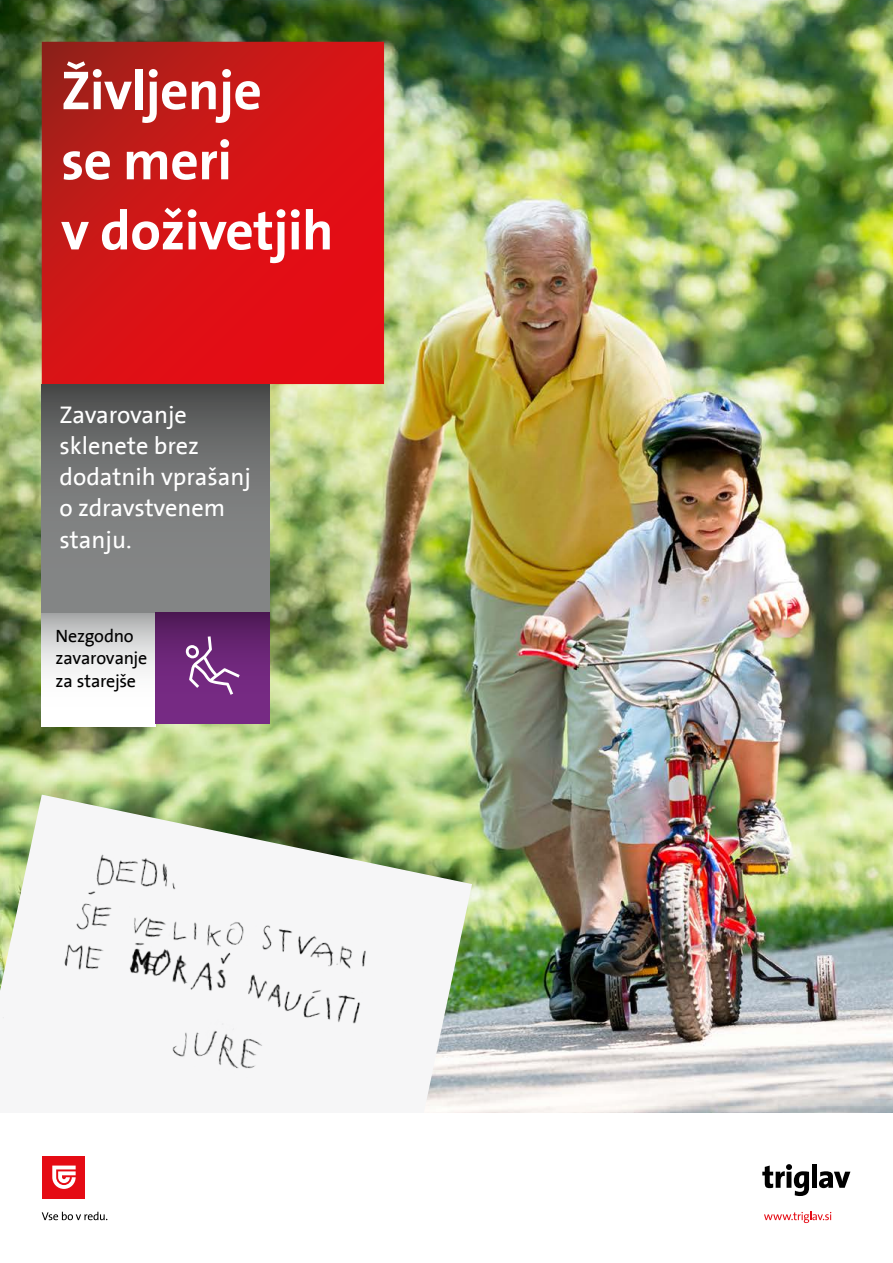
<style>
.page{position:relative;width:893px;height:1263px;background:#fff}
.page>*{position:absolute;margin:0;border:0;box-sizing:border-box;transform-origin:0 0}
.t1{font:700 55.35px/70.1px "Triglav The Sans";letter-spacing:-.01em;color:#fff}
.t2{font:24.45px/31px "Triglav The Sans";color:#fff}
.t3{font:18px/22.5px "Triglav The Sans";letter-spacing:-.015em;color:#000}
</style>
<div class="page">
<img style="left:0;top:0;width:893px;height:1113px">
<svg style="left:42px;top:42px;width:342px;height:342px;background:#d11416"></svg>
<svg style="left:42px;top:612px;width:114px;height:114px"></svg>
<svg style="left:42px;top:384px;width:228px;height:228px;background:#737575"></svg>
<img style="left:425px;top:795px;width:47px;height:318px">
<img style="left:0;top:777px;width:425px;height:336px">
<div style="left:43px;top:1156px;width:42px;height:43px;background:#e50b14"></div>
<svg style="left:762px;top:1164px;width:47px;height:32px"></svg>
<div style="left:812px;top:1164px;width:5px;height:24px;background:#000"></div>
<svg style="left:819px;top:1171px;width:31px;height:17px"></svg>
<svg style="left:42px;top:1212px;width:65px;height:8px"></svg>
<svg style="left:52px;top:1165px;width:24px;height:24px"></svg>
<svg style="left:764px;top:1212px;width:67px;height:11px"></svg>
<div style="left:156px;top:612px;width:114px;height:112px;background:linear-gradient(to bottom,#571d60,#7f2d8d)"></div>
<svg style="left:186px;top:636px;width:54px;height:59px;background:#874c91"></svg>
<h1 class="t1" style="left:61px;top:56px;width:274px">Življenje<br>se meri<br>v doživetjih</h1>
<p class="t2" style="left:59px;top:400px;width:193px">Zavarovanje sklenete brez dodatnih vprašanj o zdravstvenem stanju.</p>
<p class="t3" style="left:56px;top:625px;width:93px">Nezgodno zavarovanje za starejše</p>
</div>
